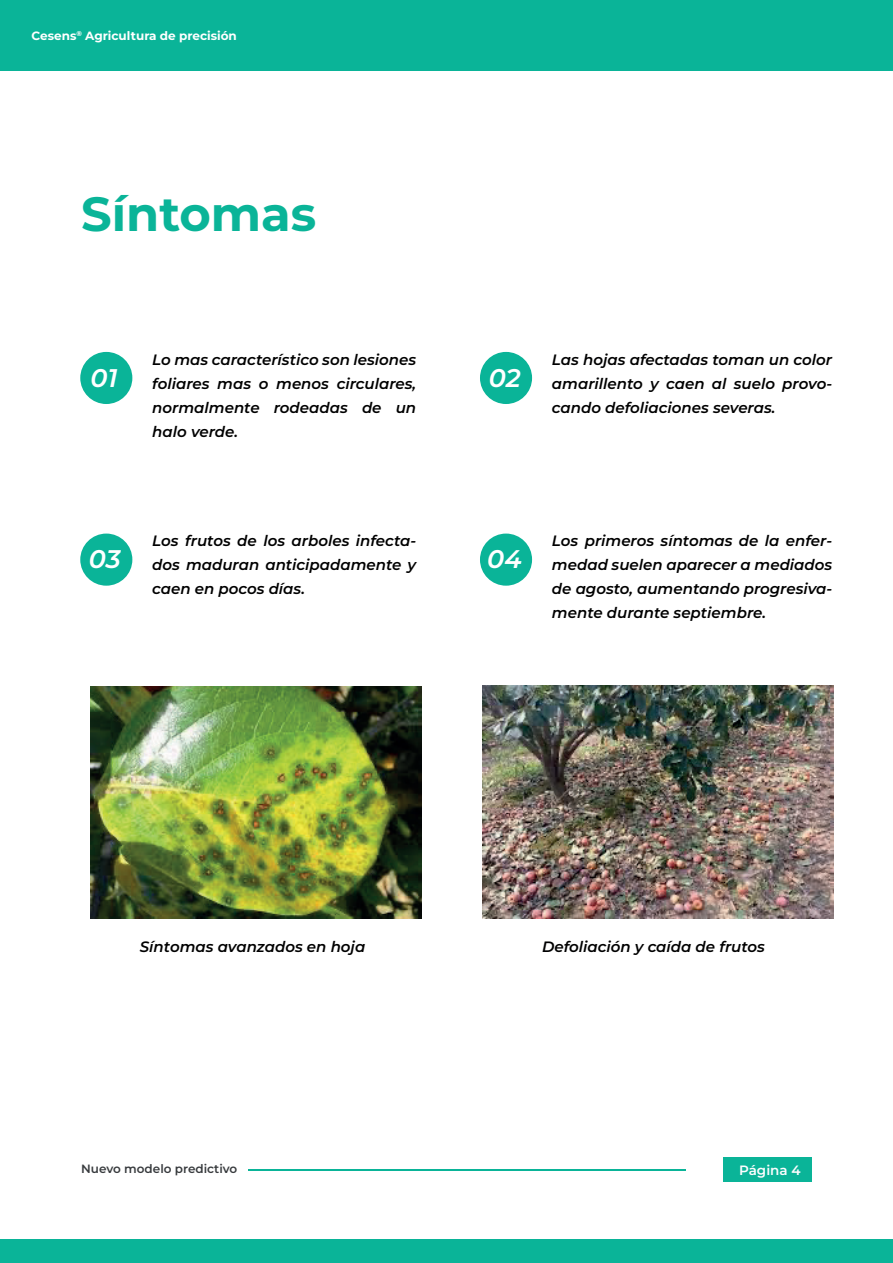
<style>
.page{position:relative;width:893px;height:1263px;background:#fff}
.page>*{position:absolute;margin:0;border:0;box-sizing:border-box;transform-origin:0 0}
.t1{font:700 48px "Montserrat";color:#0ab498}
.t2{font:italic 600 25.5px "Montserrat";color:#fff}
.t3{font:italic 600 15px/24px "Montserrat";color:#000001;text-align:justify}
.t4{font:100 13.5px "Montserrat";color:#fcfdfe}
.t5{font:700 12px "Montserrat";color:#fff}
.t6{font:100 12px "Montserrat";color:#383b3e}
.t7{font:12px "Montserrat";color:#fcfdfe}
</style>
<div class="page">
<div style="left:80px;top:352px;width:52px;height:52px;background:#0ab498;border-radius:50%"></div>
<div style="left:480px;top:352px;width:52px;height:52px;background:#0ab498;border-radius:50%"></div>
<div style="left:80px;top:534px;width:52px;height:52px;background:#0ab498;border-radius:50%"></div>
<div style="left:480px;top:534px;width:52px;height:52px;background:#0ab498;border-radius:50%"></div>
<hr style="left:248px;top:1169px;width:437px;height:1px;background:#0ab498">
<div style="left:723px;top:1157px;width:88px;height:25px;background:#0ab498"></div>
<div style="left:0;top:1239px;width:893px;height:24px;background:#0ab498"></div>
<div style="left:0;top:0;width:893px;height:70px;background:#0ab498"></div>
<img style="left:482px;top:685px;width:351px;height:233px">
<img style="left:90px;top:686px;width:331px;height:232px">
<p class="t5" style="left:32px;top:31px;width:207px">Cesens<sup>®</sup> Agricultura de precisión</p>
<h1 class="t1" style="left:81px;top:193px;width:237px">Síntomas</h1>
<h2 class="t2" style="left:91px;top:361px;width:28px">01</h2>
<p class="t3" style="left:152px;top:347px;width:265px">Lo mas característico son lesiones foliares mas o menos circulares, normalmente rodeadas de un halo verde.</p>
<h2 class="t2" style="left:489px;top:361px;width:33px">02</h2>
<p class="t3" style="left:552px;top:347px;width:282px">Las hojas afectadas toman un color amarillento y caen al suelo provo&shy;cando defoliaciones severas.</p>
<h2 class="t2" style="left:89px;top:542px;width:33px">03</h2>
<p class="t3" style="left:152px;top:529px;width:265px">Los frutos de los arboles infecta&shy;dos maduran anticipadamente y caen en pocos días.</p>
<h2 class="t2" style="left:487px;top:542px;width:36px">04</h2>
<p class="t3" style="left:552px;top:529px;width:282px">Los primeros síntomas de la enfer&shy;medad suelen aparecer a mediados de agosto, aumentando progresiva&shy;mente durante septiembre.</p>
<p class="t3" style="left:140px;top:934px;width:227px">Síntomas avanzados en hoja</p>
<p class="t3" style="left:542px;top:934px;width:224px">Defoliación y caída de frutos</p>
<p class="t6" style="left:81px;top:1164px;width:158px">Nuevo modelo predictivo</p>
<p class="t4" style="left:739px;top:1164px;width:63px">Página 4</p>
<p class="t7" style="left:742px;top:1164px;width:51px">Página 1</p>
</div>
